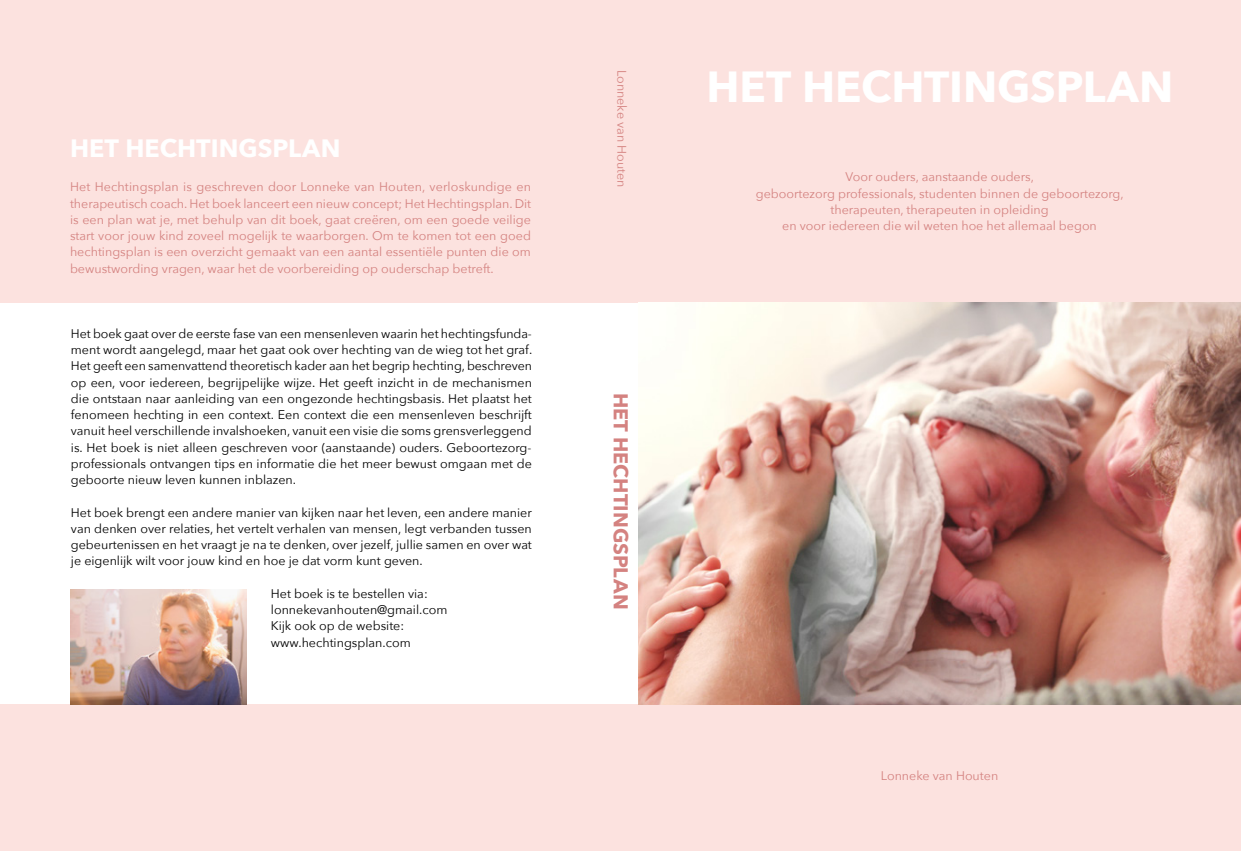
<style>
.page{position:relative;width:1241px;height:851px;background:#fff}
.page>*{position:absolute;margin:0;border:0;box-sizing:border-box;transform-origin:0 0}
.t1{font:700 43.38px "Avenir Next";letter-spacing:-.005em;color:#fff}
.t2{font:700 25px "Avenir Next";color:#fff}
.t3{font:700 20px "Avenir Next";color:#d48280}
.t4{font:12.5px/16.2px "Avenir Next";color:#000;text-align:justify}
.t5{font:12.5px/16.2px "Avenir Next";color:#d48280;text-align:center}
</style>
<div class="page">
<div style="left:0;top:0;width:1240px;height:302px;background:#fce2df"></div>
<div style="left:0;top:704px;width:1240px;height:146px;background:#fce2df"></div>
<img style="left:638px;top:302px;width:602px;height:402px">
<img style="left:71px;top:589px;width:175px;height:115px">
<h2 class="t2" style="left:70px;top:126px;width:272px">HET HECHTINGSPLAN</h2>
<p class="t5" style="left:70px;top:178px;width:462px;text-align:justify">Het Hechtingsplan is geschreven door Lonneke van Houten, verloskundige en therapeutisch coach. Het boek lanceert een nieuw concept; Het Hechtingsplan. Dit is een plan wat je, met behulp van dit boek, gaat creëren, om een goede veilige start voor jouw kind zoveel mogelijk te waarborgen. Om te komen tot een goed hechtingsplan is een overzicht gemaakt van een aantal essentiële punten die om bewustwording vragen, waar het de voorbereiding op ouderschap betreft.</p>
<p class="t4" style="left:71px;top:324px;width:463px">Het boek gaat over de eerste fase van een mensenleven waarin het hechtingsfunda&shy;ment wordt aangelegd, maar het gaat ook over hechting van de wieg tot het graf.<br>Het geeft een samenvattend theoretisch kader aan het begrip hechting, beschreven op een, voor iedereen, begrijpelijke wijze. Het geeft inzicht in de mechanismen die ontstaan naar aanleiding van een ongezonde hechtingsbasis. Het plaatst het fenomeen hechting in een context. Een context die een mensenleven beschrijft vanuit heel verschillende invalshoeken, vanuit een visie die soms grensverleggend is. Het boek is niet alleen geschreven voor (aanstaande) ouders. Geboortezorg&shy;professionals ontvangen tips en informatie die het meer bewust omgaan met de geboorte nieuw leven kunnen inblazen.</p>
<p class="t4" style="left:71px;top:503px;width:462px">Het boek brengt een andere manier van kijken naar het leven, een andere manier van denken over relaties, het vertelt verhalen van mensen, legt verbanden tussen gebeurtenissen en het vraagt je na te denken, over jezelf, jullie samen en over wat je eigenlijk wilt voor jouw kind en hoe je dat vorm kunt geven.</p>
<p class="t4" style="left:271px;top:584px;width:178px;text-align:left">Het boek is te bestellen via: lonnekevanhouten@gmail.com<br>Kijk ook op de website: www.hechtingsplan.com</p>
<p class="t5" style="left:630px;top:70px;width:119px;rotate:90deg">Lonneke van Houten</p>
<h3 class="t3" style="left:638px;top:392px;width:218px;rotate:90deg">HET HECHTINGSPLAN</h3>
<h1 class="t1" style="left:706px;top:49px;width:468px">HET HECHTINGSPLAN</h1>
<p class="t5" style="left:755px;top:168px;width:369px">Voor ouders, aanstaande ouders,<br>geboortezorg professionals, studenten binnen de geboortezorg, therapeuten, therapeuten in opleiding<br>en voor iedereen die wil weten hoe het allemaal begon</p>
<p class="t5" style="left:880px;top:767px;width:119px">Lonneke van Houten</p>
</div>
